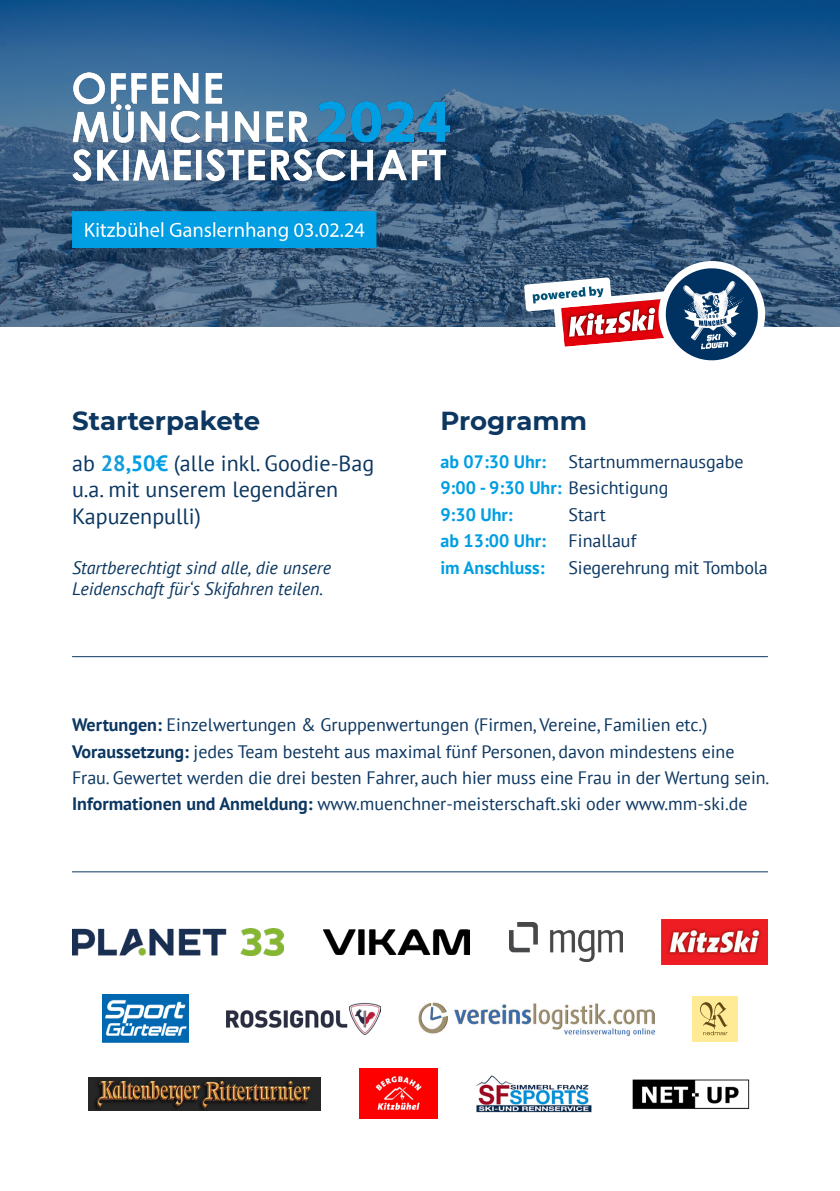
<style>
.page{position:relative;width:840px;height:1191px;background:#fff}
.page>*{position:absolute;margin:0;border:0;box-sizing:border-box;transform-origin:0 0}
.t1{font:700 26px "Montserrat";color:#0c3761}
.t2{font:22px/26.4px "PT Sans";color:#0c3761}
.t3{font:18px/26.4px "PT Sans";letter-spacing:-.005em;color:#0c3761}
.t4{font:700 18px/26.4px "PT Sans";color:#009ee3}
.t5{font:italic 18px/21.6px "PT Sans";color:#0c3761}
.s1{font-weight:700;color:#169cd8}
.s2{font-weight:700;color:#009ee3}
.s3{font-weight:400;color:#0c3761}
.s4{font-weight:700}
</style>
<div class="page">
<svg style="left:0;top:0;width:839px;height:327px;background:#305b84"></svg>
<img style="left:72px;top:72px;width:377px;height:176px">
<svg style="left:524px;top:261px;width:240px;height:100px"></svg>
<hr style="left:72px;top:656px;width:695px;height:1px;background:#0c3761">
<hr style="left:72px;top:871px;width:695px;height:1px;background:#0c3761">
<img style="left:72px;top:928px;width:211px;height:27px">
<img style="left:509px;top:922px;width:112px;height:39px">
<img style="left:661px;top:919px;width:106px;height:46px">
<img style="left:323px;top:930px;width:146px;height:24px">
<img style="left:227px;top:1003px;width:153px;height:32px">
<img style="left:102px;top:994px;width:86px;height:48px">
<div style="left:691px;top:996px;width:46px;height:45px;background:#ffeb95"></div>
<svg style="left:700px;top:1002px;width:27px;height:33px"></svg>
<img style="left:419px;top:1002px;width:235px;height:33px">
<img style="left:475px;top:1075px;width:116px;height:37px">
<img style="left:89px;top:1077px;width:231px;height:33px">
<img style="left:359px;top:1068px;width:78px;height:51px">
<img style="left:632px;top:1079px;width:118px;height:30px">
<h1 class="t1" style="left:72px;top:402px;width:189px">Starterpakete</h1>
<h1 class="t1" style="left:440px;top:402px;width:148px">Programm</h1>
<p class="t2" style="left:72px;top:449px;width:303px">ab <span class="s1">28</span><span class="s2">,50€</span> (alle inkl. Goodie-Bag u.a. mit unserem legendären<br>Kapuzenpulli)</p>
<p class="t4" style="left:440px;top:448px;width:304px">ab 07:30 Uhr: <span class="s3">Startnummernausgabe<br></span>9:00 - 9:30 Uhr: <span class="s3">Besichtigung<br></span>9:30 Uhr:</p>
<p class="t4" style="left:440px;top:501px;width:197px;text-indent:128px"><span class="s3">Start<br></span>ab 13:00 Uhr: <span class="s3">Finallauf </span>im Anschluss:</p>
<p class="t5" style="left:72px;top:556px;width:260px">Startberechtigt sind alle, die unsere<br>Leidenschaft für‘s Skifahren teilen.</p>
<p class="t3" style="left:568px;top:553px;width:201px">Siegerehrung mit Tombola</p>
<p class="t3" style="left:72px;top:711px;width:698px"><span class="s4">Wertungen:</span> Einzelwertungen &amp; Gruppenwertungen (Firmen, Vereine, Familien etc.)<br><span class="s4">Voraussetzung:</span> jedes Team besteht aus maximal fünf Personen, davon mindestens eine Frau. Gewertet werden die drei besten Fahrer, auch hier muss eine Frau in der Wertung sein.<br><span class="s4">Informationen und Anmeldung:</span> www.muenchner-meisterschaft.ski oder www.mm-ski.de</p>
</div>
